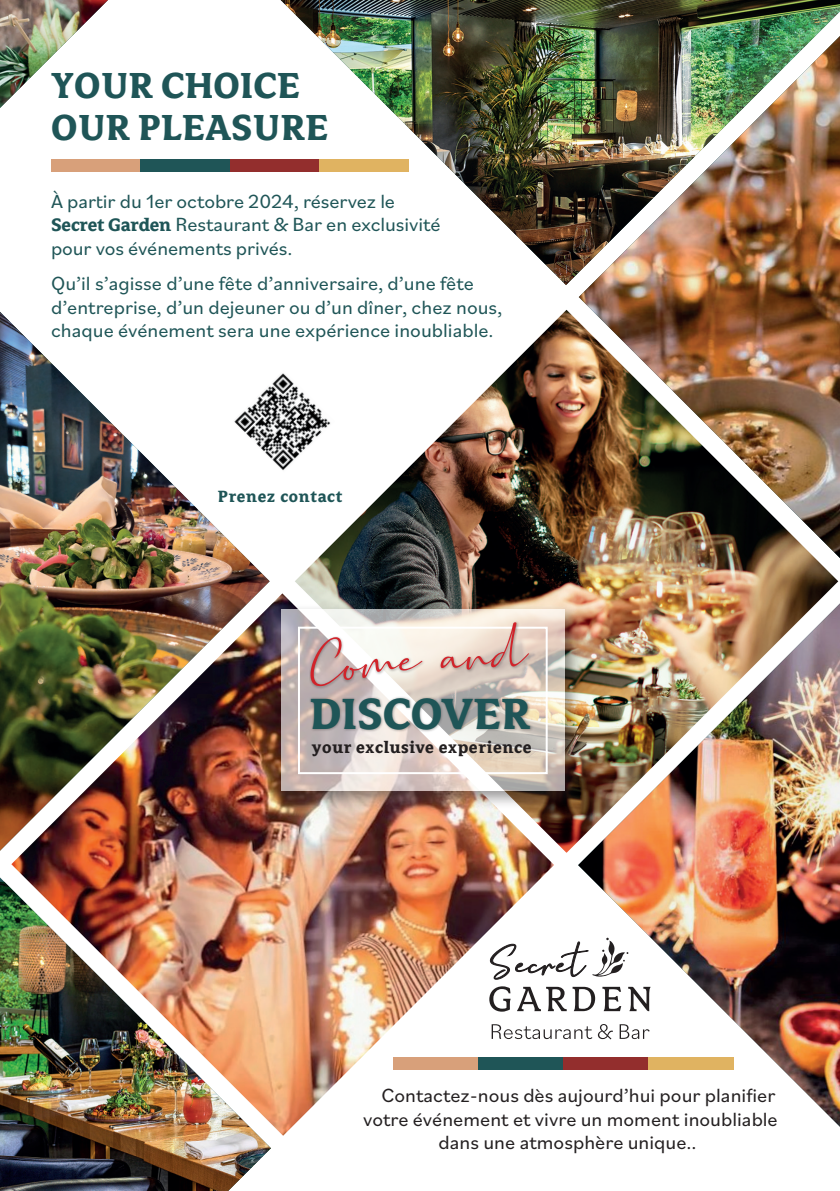
<style>
.page{position:relative;width:840px;height:1191px;background:#fff}
.page>*{position:absolute;margin:0;border:0;box-sizing:border-box;transform-origin:0 0}
.t1{font:56px "Marthin Slant";color:#d1232a}
.t2{font:700 48.2px "Avance Pro";color:#1f5557}
.t3{font:700 40px/42px "Avance Pro";letter-spacing:.01em;color:#1f5557}
.t4{font:20px/23.6px "Bilo";color:#1f5557}
.t5{font:20px "Bilo";color:#231f20}
.t6{font:700 18.4px "Avance Pro";letter-spacing:.035em;color:#231f20}
.t7{font:700 18px "Avance Pro";letter-spacing:.04em;color:#1f5557}
.s1{font-family:"Avance Pro";font-weight:700}
</style>
<div class="page">
<img style="left:295px;top:310px;width:542px;height:542px">
<img style="left:11px;top:593px;width:543px;height:542px">
<img style="left:0;top:882px;width:271px;height:309px">
<img style="left:578px;top:603px;width:261px;height:523px">
<img style="left:0;top:312px;width:269px;height:538px">
<img style="left:578px;top:285px;width:261px;height:273px">
<img style="left:280px;top:0;width:559px;height:285px">
<div style="left:274px;top:603px;width:308px;height:206px;background:#231f20;opacity:.71"></div>
<svg style="left:281px;top:609px;width:283px;height:182px;background:#d8cdc6"></svg>
<div style="left:298px;top:626px;width:249px;height:148px;border:2px solid #fff"></div>
<svg style="left:228px;top:366px;width:110px;height:110px"></svg>
<img style="left:232px;top:370px;width:103px;height:102px">
<svg style="left:489px;top:986px;width:21px;height:25px"></svg>
<svg style="left:517px;top:986px;width:49px;height:25px"></svg>
<svg style="left:572px;top:986px;width:22px;height:25px"></svg>
<svg style="left:602px;top:986px;width:19px;height:25px"></svg>
<svg style="left:628px;top:986px;width:22px;height:25px"></svg>
<svg style="left:491px;top:1024px;width:121px;height:15px"></svg>
<svg style="left:619px;top:1024px;width:30px;height:15px"></svg>
<svg style="left:490px;top:937px;width:138px;height:42px"></svg>
<div style="left:51px;top:159px;width:89px;height:12px;background:#d8a07a"></div>
<div style="left:140px;top:159px;width:90px;height:12px;background:#1f5557"></div>
<div style="left:230px;top:159px;width:89px;height:12px;background:#932e2d"></div>
<div style="left:319px;top:159px;width:89px;height:12px;background:#e0b361"></div>
<div style="left:393px;top:1057px;width:85px;height:12px;background:#d8a07a"></div>
<div style="left:478px;top:1057px;width:85px;height:12px;background:#1f5557"></div>
<div style="left:563px;top:1057px;width:85px;height:12px;background:#932e2d"></div>
<div style="left:648px;top:1057px;width:85px;height:12px;background:#e0b361"></div>
<div style="left:308px;top:695px;width:225px;height:38px;background:#231f20;opacity:.4"></div>
<div style="left:309px;top:620px;width:223px;height:69px;background:#231f20;opacity:.4"></div>
<img style="left:0;top:0;width:108px;height:108px">
<h3 class="t3" style="left:51px;top:66px;width:278px">YOUR CHOICE<br>OUR PLEASURE</h3>
<p class="t4" style="left:51px;top:188px;width:391px">À partir du 1er octobre 2024, réservez le<br><span class="s1">Secret Garden</span> Restaurant &amp; Bar en exclusivité pour vos événements privés.</p>
<p class="t4" style="left:51px;top:271px;width:452px">Qu’il s’agisse d’une fête d’anniversaire, d’une fête d’entreprise, d’un dejeuner ou d’un dîner, chez nous, chaque événement sera une expérience inoubliable.</p>
<p class="t7" style="left:218px;top:486px;width:126px">Prenez contact</p>
<h1 class="t1" style="left:306px;top:624px;width:219px;rotate:-4deg">Come and</h1>
<h2 class="t2" style="left:309px;top:687px;width:222px">DISCOVER</h2>
<p class="t6" style="left:312px;top:737px;width:221px">your exclusive experience</p>
<p class="t5" style="left:381px;top:1081px;width:395px">Contactez-nous dès aujourd’hui pour planifier</p>
<p class="t5" style="left:363px;top:1105px;width:416px">votre événement et vivre un moment inoubliable</p>
<p class="t5" style="left:438px;top:1129px;width:259px">dans une atmosphère unique..</p>
</div>
